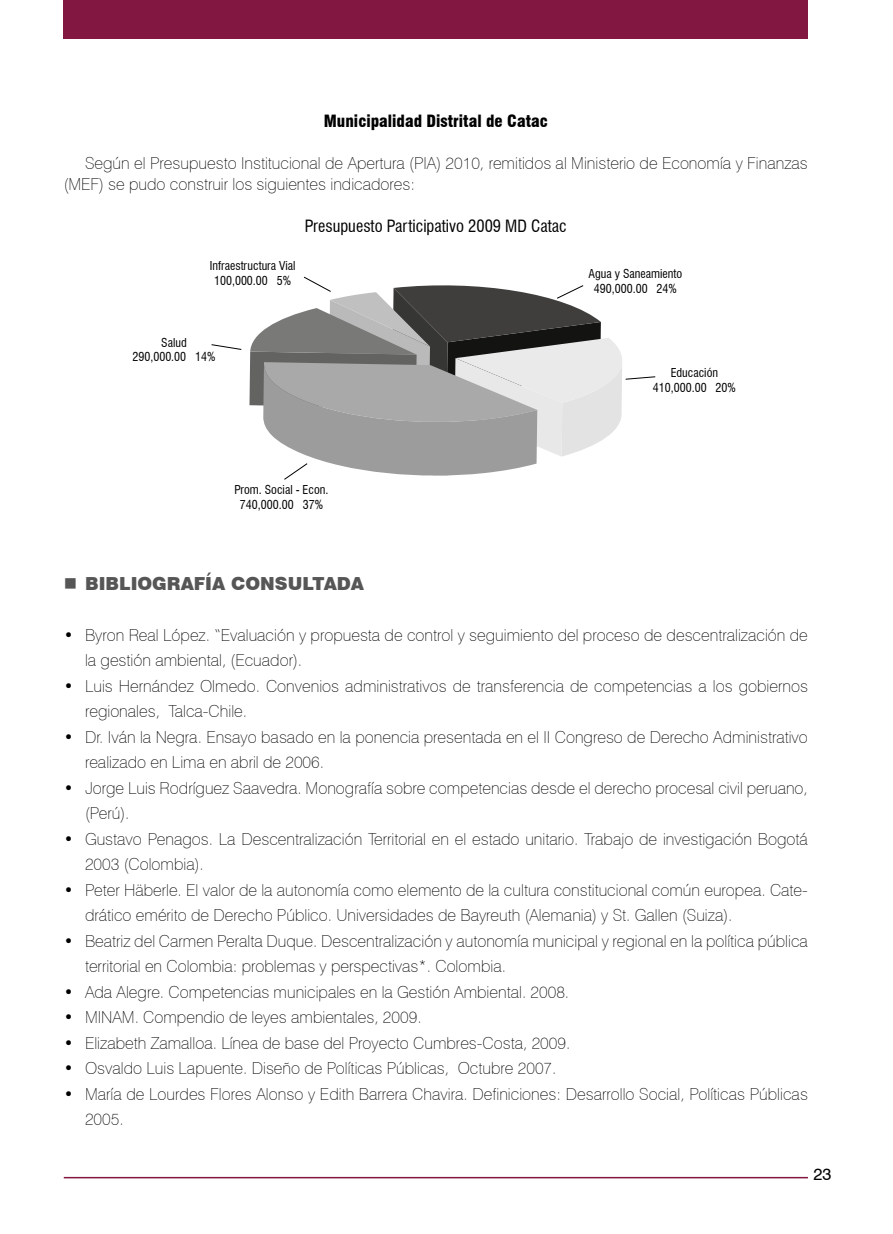
<style>
.page{position:relative;width:893px;height:1234px;background:#fff}
.page>*{position:absolute;margin:0;border:0;box-sizing:border-box;transform-origin:0 0}
.t1{font:900 18px "Swiss 721 BT";color:#575656}
.t2{font:100 16.5px/25.5px "Swiss 721 BT";color:#000}
.t3{font:condensed 16.5px "Swiss 721 BT";color:#000}
.t4{font:900 condensed 16.5px "Swiss 721 BT";color:#000}
.t5{font:16.5px "Swiss 721 BT";color:#000}
.t6{font:condensed 12px/14.7px "Swiss 721 BT";color:#000;text-align:center}
</style>
<div class="page">
<div style="left:64px;top:0;width:744px;height:39px;background:#821841"></div>
<hr style="left:64px;top:1176px;width:744px;height:2px;background:#821841">
<svg style="left:211px;top:344px;width:31px;height:6px"></svg>
<svg style="left:249px;top:276px;width:407px;height:204px"></svg>
<p class="t4" style="left:324px;top:115px;width:226px">Municipalidad Distrital de Catac</p>
<p class="t2" style="left:64px;top:154px;width:746px;line-height:21px;text-indent:21px">Según el Presupuesto Institucional de Apertura (PIA) 2010, remitidos al Ministerio de Economía y Finanzas (MEF) se pudo construir los siguientes indicadores:</p>
<p class="t6" style="left:210px;top:259px;width:87px">Infraestructura Vial<br>100,000.00 5%</p>
<p class="t3" style="left:305px;top:220px;width:263px">Presupuesto Participativo 2009 MD Catac</p>
<p class="t6" style="left:132px;top:336px;width:85px">Salud<br>290,000.00 14%</p>
<p class="t6" style="left:589px;top:267px;width:95px">Agua y Saneamiento<br>490,000.00 24%</p>
<p class="t6" style="left:653px;top:366px;width:85px">Educación<br>410,000.00 20%</p>
<p class="t6" style="left:234px;top:483px;width:95px">Prom. Social - Econ.<br>740,000.00 37%</p>
<p class="t1" style="left:85px;top:575px;width:281px">BIBLIOGRAFÍA CONSULTADA</p>
<p class="t2" style="left:85px;top:621px;width:724px;text-indent:-21px">• Byron Real López. “Evaluación y propuesta de control y seguimiento del proceso de descentralización de la gestión ambiental, (Ecuador).</p>
<p class="t2" style="left:85px;top:672px;width:724px;text-indent:-21px">• Luis Hernández Olmedo. Convenios administrativos de transferencia de competencias a los gobiernos regionales, Talca-Chile.</p>
<p class="t2" style="left:85px;top:723px;width:724px;text-indent:-21px">• Dr. Iván la Negra. Ensayo basado en la ponencia presentada en el II Congreso de Derecho Administrativo realizado en Lima en abril de 2006.</p>
<p class="t2" style="left:85px;top:774px;width:724px;text-indent:-21px">• Jorge Luis Rodríguez Saavedra. Monografía sobre competencias desde el derecho procesal civil peruano, (Perú).</p>
<p class="t2" style="left:85px;top:825px;width:724px;text-indent:-21px">• Gustavo Penagos. La Descentralización Territorial en el estado unitario. Trabajo de investigación Bogotá<br>2003 (Colombia).</p>
<p class="t2" style="left:85px;top:876px;width:724px;text-indent:-21px">• Peter Häberle. El valor de la autonomía como elemento de la cultura constitucional común europea. Cate&shy;drático emérito de Derecho Público. Universidades de Bayreuth (Alemania) y St. Gallen (Suiza).</p>
<p class="t2" style="left:85px;top:927px;width:724px;text-indent:-21px">• Beatriz del Carmen Peralta Duque. Descentralización y autonomía municipal y regional en la política pública territorial en Colombia: problemas y perspectivas*. Colombia.</p>
<p class="t2" style="left:64px;top:978px;width:507px">• Ada Alegre. Competencias municipales en la Gestión Ambiental. 2008.</p>
<p class="t2" style="left:64px;top:1004px;width:359px">• MINAM. Compendio de leyes ambientales, 2009.</p>
<p class="t2" style="left:64px;top:1029px;width:508px">• Elizabeth Zamalloa. Línea de base del Proyecto Cumbres-Costa, 2009.</p>
<p class="t2" style="left:64px;top:1055px;width:494px">• Osvaldo Luis Lapuente. Diseño de Políticas Públicas, Octubre 2007.</p>
<p class="t2" style="left:85px;top:1080px;width:724px;text-indent:-21px">• María de Lourdes Flores Alonso y Edith Barrera Chavira. Definiciones: Desarrollo Social, Políticas Públicas<br>2005.</p>
<p class="t5" style="left:813px;top:1166px;width:20px">23</p>
</div>
